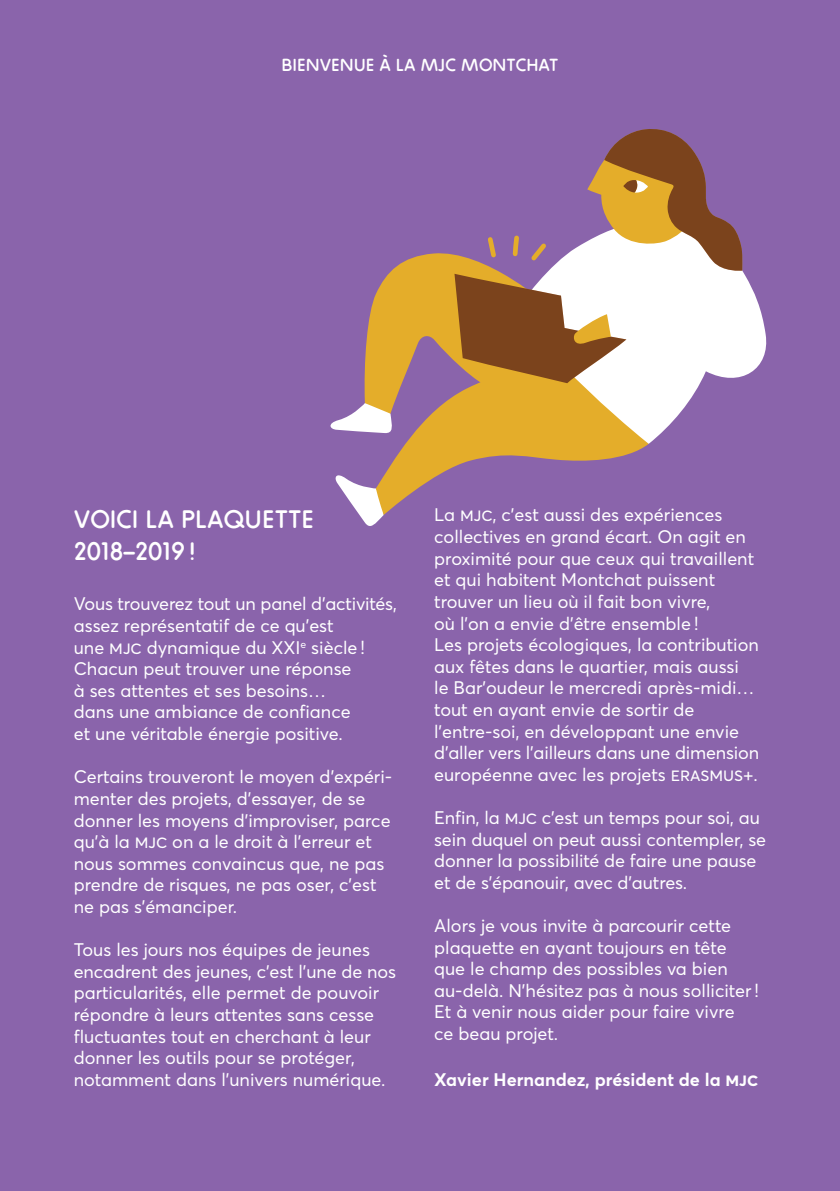
<style>
.page{position:relative;width:840px;height:1191px;background:#fff}
.page>*{position:absolute;margin:0;border:0;box-sizing:border-box;transform-origin:0 0}
.t1{font:26px/32px "ZIGZAG Rounded";color:#fff}
.t2{font:18px/21.6px "Averta";color:#fff}
.t3{font:700 18px "Averta";color:#fff}
.t4{font:18px "ZIGZAG Rounded";color:#fff}
</style>
<div class="page">
<div style="left:0;top:0;width:839px;height:1191px;background:#8a64ab"></div>
<svg style="left:335px;top:475px;width:49px;height:51px"></svg>
<svg style="left:375px;top:433px;width:273px;height:82px"></svg>
<svg style="left:518px;top:252px;width:247px;height:192px"></svg>
<svg style="left:330px;top:129px;width:412px;height:304px"></svg>
<p class="t4" style="left:281px;top:54px;width:267px">BIENVENUE À LA MJC MONTCHAT</p>
<h1 class="t1" style="left:74px;top:503px;width:241px">VOICI LA PLAQUETTE<br>2018–2019 !</h1>
<p class="t2" style="left:74px;top:593px;width:324px">Vous trouverez tout un panel d’activités, assez représentatif de ce qu’est<br>une mjc dynamique du XXI<sup>e</sup> siècle !<br>Chacun peut trouver une réponse<br>à ses attentes et ses besoins…<br>dans une ambiance de confiance<br>et une véritable énergie positive.</p>
<p class="t2" style="left:74px;top:766px;width:320px">Certains trouveront le moyen d’expéri&shy;menter des projets, d’essayer, de se donner les moyens d’improviser, parce qu’à la mjc on a le droit à l’erreur et nous sommes convaincus que, ne pas prendre de risques, ne pas oser, c’est ne pas s’émanciper.</p>
<p class="t2" style="left:74px;top:939px;width:324px">Tous les jours nos équipes de jeunes encadrent des jeunes, c’est l’une de nos particularités, elle permet de pouvoir répondre à leurs attentes sans cesse fluctuantes tout en cherchant à leur donner les outils pour se protéger, notamment dans l’univers numérique.</p>
<p class="t2" style="left:434px;top:504px;width:326px">La mjc, c’est aussi des expériences collectives en grand écart. On agit en proximité pour que ceux qui travaillent et qui habitent Montchat puissent trouver un lieu où il fait bon vivre,<br>où l’on a envie d’être ensemble !<br>Les projets écologiques, la contribution aux fêtes dans le quartier, mais aussi<br>le Bar’oudeur le mercredi après‑midi… tout en ayant envie de sortir de l’entre‑soi, en développant une envie d’aller vers l’ailleurs dans une dimension européenne avec les projets erasmus+.</p>
<p class="t2" style="left:434px;top:806px;width:333px">Enfin, la mjc c’est un temps pour soi, au sein duquel on peut aussi contempler, se donner la possibilité de faire une pause et de s’épanouir, avec d’autres.</p>
<p class="t2" style="left:434px;top:914px;width:326px">Alors je vous invite à parcourir cette plaquette en ayant toujours en tête que le champ des possibles va bien au‑delà. N'hésitez pas à nous solliciter !<br>Et à venir nous aider pour faire vivre<br>ce beau projet.</p>
<p class="t3" style="left:434px;top:1067px;width:325px">Xavier Hernandez, président de la mjc</p>
</div>
